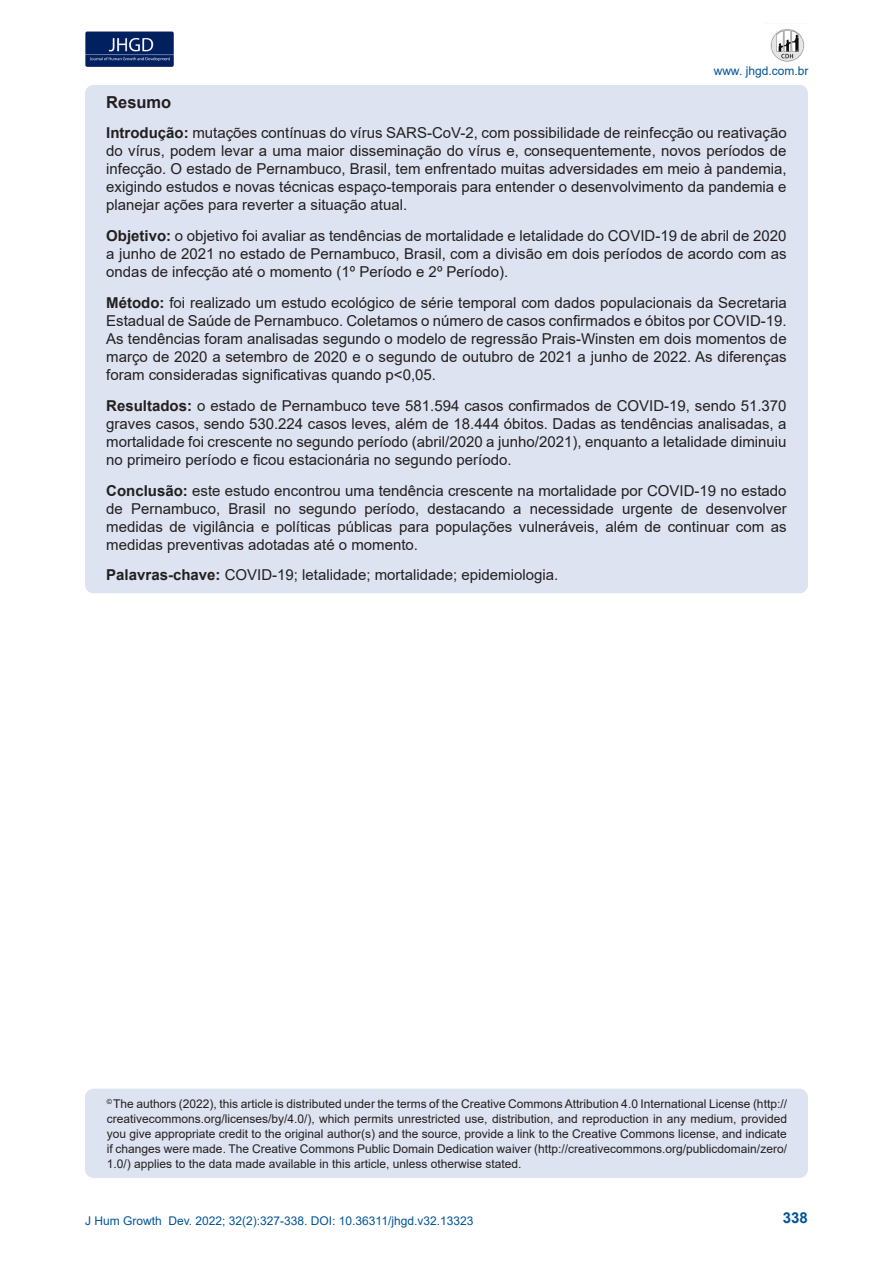
<style>
.page{position:relative;width:893px;height:1263px;background:#fff}
.page>*{position:absolute;margin:0;border:0;box-sizing:border-box;transform-origin:0 0}
.t1{font:700 16.5px "Arial";color:#231f20}
.t2{font:15px/18px "Arial";color:#231f20;text-align:justify}
.t3{font:700 15px "Arial";color:#005495}
.t4{font:12px/15px "Arial";color:#231f20;text-align:justify}
.t5{font:12px "Arial";color:#005495}
.s1{font-weight:700}
</style>
<div class="page">
<img style="left:85px;top:31px;width:89px;height:35px">
<img style="left:770px;top:29px;width:35px;height:33px">
<div style="left:85px;top:1089px;width:723px;height:89px;background:#dde3f0;border-radius:9px"></div>
<div style="left:85px;top:85px;width:723px;height:508px;background:#dde3f0;border-radius:8px"></div>
<p class="t5" style="left:714px;top:62px;width:96px">www. jhgd.com.br</p>
<p class="t1" style="left:106px;top:90px;width:67px">Resumo</p>
<p class="t2" style="left:106px;top:124px;width:682px"><span class="s1">Introdução:</span> mutações contínuas do vírus SARS-CoV-2, com possibilidade de reinfecção ou reativação do vírus, podem levar a uma maior disseminação do vírus e, consequentemente, novos períodos de infecção. O estado de Pernambuco, Brasil, tem enfrentado muitas adversidades em meio à pandemia, exigindo estudos e novas técnicas espaço-temporais para entender o desenvolvimento da pandemia e planejar ações para reverter a situação atual.</p>
<p class="t2" style="left:106px;top:227px;width:682px"><span class="s1">Objetivo:</span> o objetivo foi avaliar as tendências de mortalidade e letalidade do COVID-19 de abril de 2020 a junho de 2021 no estado de Pernambuco, Brasil, com a divisão em dois períodos de acordo com as ondas de infecção até o momento (1º Período e 2º Período).</p>
<p class="t2" style="left:106px;top:294px;width:682px"><span class="s1">Método:</span> foi realizado um estudo ecológico de série temporal com dados populacionais da Secretaria Estadual de Saúde de Pernambuco. Coletamos o número de casos confirmados e óbitos por COVID-19.<br>As tendências foram analisadas segundo o modelo de regressão Prais-Winsten em dois momentos de março de 2020 a setembro de 2020 e o segundo de outubro de 2021 a junho de 2022. As diferenças foram consideradas significativas quando p&lt;0,05.</p>
<p class="t2" style="left:106px;top:396px;width:682px"><span class="s1">Resultados:</span> o estado de Pernambuco teve 581.594 casos confirmados de COVID-19, sendo 51.370 graves casos, sendo 530.224 casos leves, além de 18.444 óbitos. Dadas as tendências analisadas, a mortalidade foi crescente no segundo período (abril/2020 a junho/2021), enquanto a letalidade diminuiu no primeiro período e ficou estacionária no segundo período.</p>
<p class="t2" style="left:106px;top:481px;width:682px"><span class="s1">Conclusão:</span> este estudo encontrou uma tendência crescente na mortalidade por COVID-19 no estado de Pernambuco, Brasil no segundo período, destacando a necessidade urgente de desenvolver medidas de vigilância e políticas públicas para populações vulneráveis, além de continuar com as medidas preventivas adotadas até o momento.</p>
<p class="t2" style="left:106px;top:566px;width:453px"><span class="s1">Palavras-chave:</span> COVID-19; letalidade; mortalidade; epidemiologia.</p>
<p class="t4" style="left:107px;top:1096px;width:682px"><sup>©</sup> The authors (2022), this article is distributed under the terms of the Creative Commons Attribution 4.0 International License (http:// creativecommons.org/licenses/by/4.0/), which permits unrestricted use, distribution, and reproduction in any medium, provided you give appropriate credit to the original author(s) and the source, provide a link to the Creative Commons license, and indicate if changes were made. The Creative Commons Public Domain Dedication waiver (http://creativecommons.org/publicdomain/zero/ 1.0/) applies to the data made available in this article, unless otherwise stated.</p>
<p class="t5" style="left:85px;top:1212px;width:390px">J Hum Growth Dev. 2022; 32(2):327-338. DOI: 10.36311/jhgd.v32.13323</p>
<p class="t3" style="left:783px;top:1207px;width:27px">338</p>
</div>
